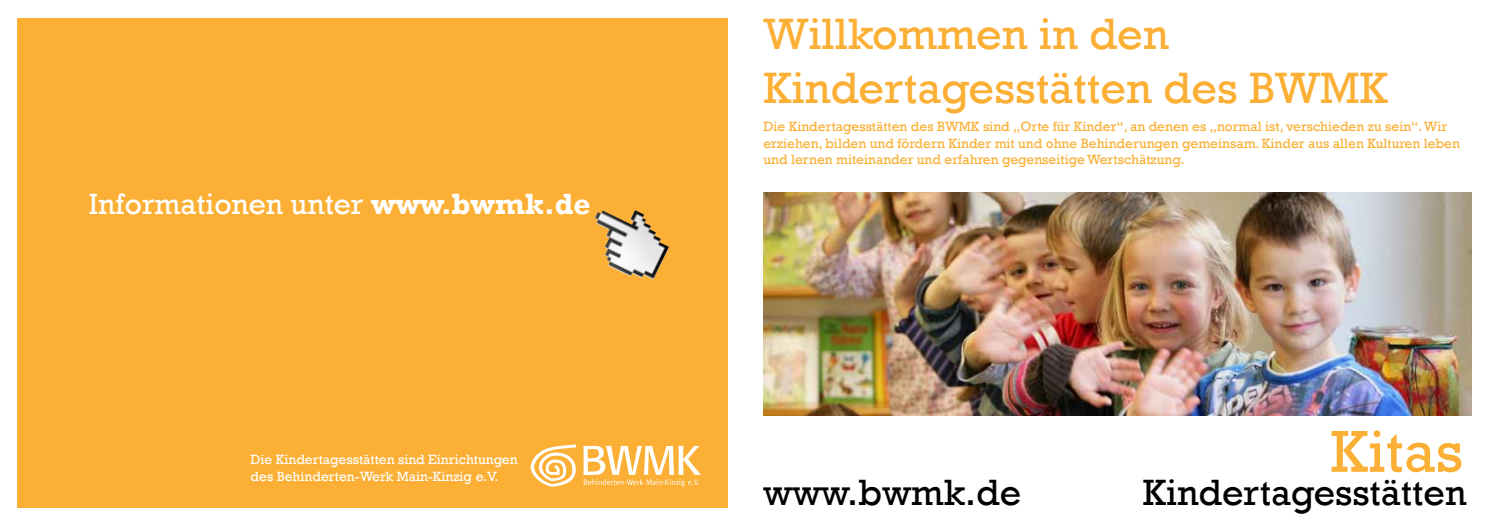
<style>
.page{position:relative;width:1489px;height:525px;background:#fff}
.page>*{position:absolute;margin:0;border:0;box-sizing:border-box;transform-origin:0 0}
.t1{font:60px "Rockwell";color:#fbaf34}
.t2{font:45px/54px "Rockwell";color:#fbaf34}
.t3{font:37.5px "Rockwell";color:#000}
.t4{font:30px "Rockwell";color:#fff}
.t5{font:13.75px/16.5px "Rockwell";color:#fbaf34}
.t6{font:13.75px/16.5px "Rockwell";color:#fff}
.s1{font-weight:700}
</style>
<div class="page">
<img style="left:763px;top:193px;width:707px;height:222px">
<div style="left:18px;top:18px;width:710px;height:489px;background:#fbaf34"></div>
<svg style="left:530px;top:444px;width:170px;height:42px"></svg>
<img style="left:594px;top:210px;width:75px;height:69px">
<h3 class="t4" style="left:89px;top:187px;width:503px">Informationen unter <span class="s1">www.bwmk.de</span></h3>
<p class="t6" style="left:250px;top:451px;width:269px">Die Kindertagesstätten sind Einrichtungen des Behinderten-Werk Main-Kinzig e.V.</p>
<h2 class="t2" style="left:763px;top:7px;width:626px">Willkommen in den<br>Kindertagesstätten des BWMK</h2>
<p class="t5" style="left:763px;top:118px;width:698px">Die Kindertagesstätten des BWMK sind „Orte für Kinder“, an denen es „normal ist, verschieden zu sein“. Wir erziehen, bilden und fördern Kinder mit und ohne Behinderungen gemeinsam. Kinder aus allen Kulturen leben und lernen miteinander und erfahren gegenseitige Wertschätzung.</p>
<h1 class="t1" style="left:1330px;top:417px;width:134px">Kitas</h1>
<h3 class="t3" style="left:763px;top:470px;width:259px">www.bwmk.de</h3>
<h3 class="t3" style="left:1142px;top:470px;width:325px">Kindertagesstätten</h3>
</div>
